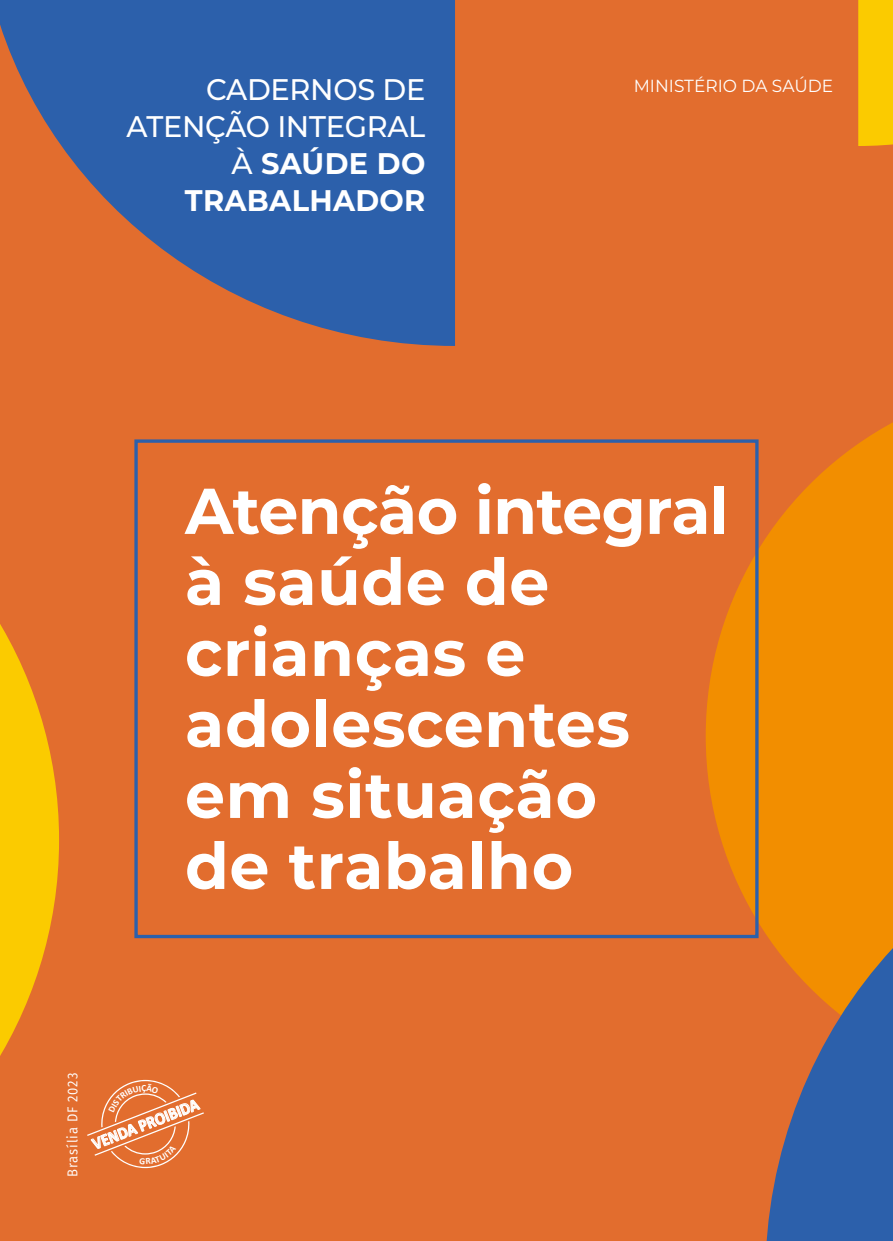
<style>
.page{position:relative;width:893px;height:1241px;background:#fff}
.page>*{position:absolute;margin:0;border:0;box-sizing:border-box;transform-origin:0 0}
.t1{font:700 64.58px/70.9px "Montserrat";letter-spacing:.01em;color:#fff}
.t2{font:700 29.75px/36.8px "Montserrat";letter-spacing:.01em;color:#fff;text-align:right}
.t3{font:500 29.75px "Montserrat";letter-spacing:-.01em;color:#fff}
.t4{font:17.5px "Montserrat";color:#fff}
.t5{font:700 16.97px "Calibri";color:#fff;scale:.92 1}
.t6{font:14px "Fira Sans";letter-spacing:.06em;color:#fff;scale:.93 1}
.s1{font-weight:500}
</style>
<div class="page">
<div style="left:0;top:0;width:893px;height:1240px;background:#e26d2e"></div>
<svg style="left:0;top:0;width:455px;height:346px;fill:#2c60ab"></svg>
<svg style="left:706px;top:422px;width:187px;height:517px;fill:#f28e00"></svg>
<div style="left:858px;top:0;width:35px;height:146px;background:#fbcb00"></div>
<svg style="left:766px;top:932px;width:127px;height:308px"></svg>
<svg style="left:0;top:624px;width:59px;height:432px"></svg>
<div style="left:134px;top:439px;width:625px;height:499px;border:3px solid #2c60ab"></div>
<svg style="left:87px;top:1079px;width:117px;height:88px"></svg>
<p class="t3" style="left:206px;top:69px;width:221px">CADERNOS DE</p>
<p class="t4" style="left:634px;top:73px;width:201px">MINISTÉRIO DA SAÚDE</p>
<p class="t2" style="left:127px;top:107px;width:300px"><span class="s1">ATENÇÃO INTEGRAL<br>À</span> SAÚDE DO<br>TRABALHADOR</p>
<p class="t1" style="left:185px;top:472px;width:545px">Atenção integral à saúde de crianças e adolescentes em situação<br>de trabalho</p>
<p class="t6" style="left:62px;top:1176px;width:113px;rotate:-90deg">Brasília DF 2023</p>
<p class="t5" style="left:89px;top:1133px;width:124px;rotate:-21deg">VENDA PROIBIDA</p>
</div>
